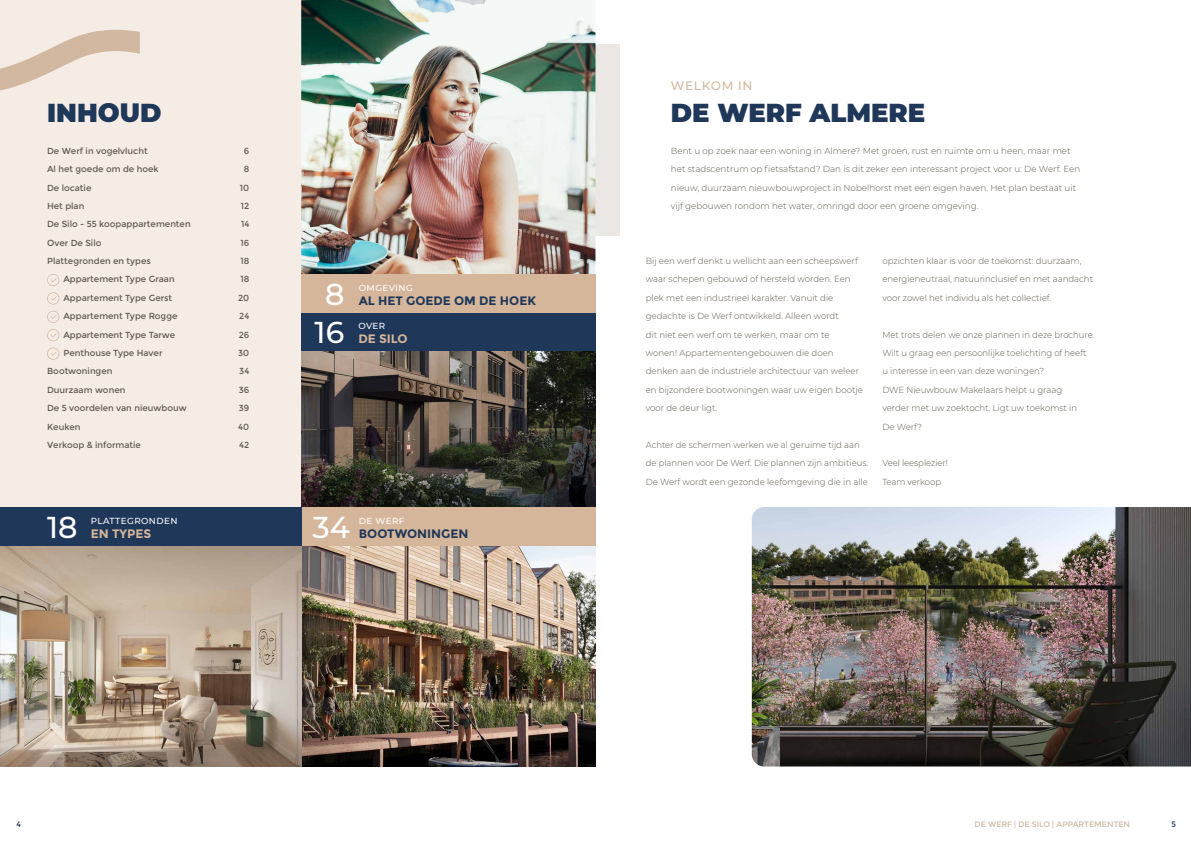
<style>
.page{position:relative;width:1191px;height:844px;background:#fff}
.page>*{position:absolute;margin:0;border:0;box-sizing:border-box;transform-origin:0 0}
.t1{font:500 30.01px "Montserrat";color:#fff}
.t2{font:900 25.9px "Montserrat";color:#1f3859}
.t3{font:700 12.25px "Montserrat";color:#1f3859}
.t4{font:700 12.25px "Montserrat";color:#d6b69b}
.t5{font:500 12.25px "Montserrat";letter-spacing:.05em;color:#d2b8a0}
.t6{font:300 8.75px/18.4px "Montserrat";color:#605a51}
.t7{font:8.75px "Montserrat";color:#605a51}
.t8{font:500 8.75px "Montserrat";letter-spacing:.05em;color:#fff}
.t9{font:7.88px "Montserrat";color:#d2b8a0}
.t10{font:7.88px "Montserrat";color:#1f3859}
</style>
<div class="page">
<div style="left:0;top:0;width:301px;height:526px;background:#f5ece6"></div>
<img style="left:301px;top:351px;width:294px;height:156px">
<img style="left:301px;top:545px;width:294px;height:221px">
<div style="left:301px;top:312px;width:294px;height:39px;background:#1f3859"></div>
<div style="left:301px;top:507px;width:294px;height:38px;background:#d6b69b"></div>
<div style="left:595px;top:45px;width:24px;height:191px;background:#ebe7e4"></div>
<img style="left:752px;top:507px;width:439px;height:259px">
<svg style="left:47px;top:274px;width:12px;height:12px"></svg>
<svg style="left:47px;top:292px;width:12px;height:12px"></svg>
<svg style="left:47px;top:310px;width:12px;height:13px"></svg>
<svg style="left:47px;top:329px;width:12px;height:12px"></svg>
<svg style="left:47px;top:347px;width:12px;height:12px"></svg>
<img style="left:301px;top:0;width:294px;height:274px">
<img style="left:0;top:545px;width:301px;height:221px">
<div style="left:301px;top:274px;width:294px;height:38px;background:#d6b69b"></div>
<div style="left:0;top:507px;width:301px;height:38px;background:#1f3859"></div>
<svg style="left:0;top:29px;width:140px;height:62px"></svg>
<h2 class="t2" style="left:47px;top:93px;width:116px">INHOUD</h2>
<p class="t7" style="left:47px;top:145px;width:102px">De Werf in vogelvlucht</p>
<p class="t7" style="left:244px;top:145px;width:7px">6</p>
<p class="t7" style="left:47px;top:164px;width:113px">Al het goede om de hoek</p>
<p class="t7" style="left:244px;top:164px;width:7px">8</p>
<p class="t7" style="left:47px;top:182px;width:46px">De locatie</p>
<p class="t7" style="left:240px;top:182px;width:11px">10</p>
<p class="t7" style="left:47px;top:201px;width:39px">Het plan</p>
<p class="t7" style="left:241px;top:201px;width:10px">12</p>
<p class="t7" style="left:47px;top:219px;width:145px">De Silo - 55 koopappartementen</p>
<p class="t7" style="left:241px;top:219px;width:10px">14</p>
<p class="t7" style="left:47px;top:237px;width:56px">Over De Silo</p>
<p class="t7" style="left:240px;top:237px;width:10px">16</p>
<p class="t7" style="left:47px;top:256px;width:105px">Plattegronden en types</p>
<p class="t7" style="left:240px;top:256px;width:10px">18</p>
<p class="t7" style="left:63px;top:274px;width:113px">Appartement Type Graan</p>
<p class="t7" style="left:240px;top:274px;width:10px">18</p>
<p class="t7" style="left:63px;top:292px;width:110px">Appartement Type Gerst</p>
<p class="t7" style="left:238px;top:292px;width:13px">20</p>
<p class="t7" style="left:63px;top:311px;width:116px">Appartement Type Rogge</p>
<p class="t7" style="left:239px;top:311px;width:12px">24</p>
<p class="t7" style="left:63px;top:329px;width:113px">Appartement Type Tarwe</p>
<p class="t7" style="left:239px;top:329px;width:12px">26</p>
<p class="t7" style="left:63px;top:348px;width:101px">Penthouse Type Haver</p>
<p class="t7" style="left:238px;top:348px;width:13px">30</p>
<p class="t7" style="left:47px;top:366px;width:67px">Bootwoningen</p>
<p class="t7" style="left:239px;top:366px;width:12px">34</p>
<p class="t7" style="left:47px;top:384px;width:80px">Duurzaam wonen</p>
<p class="t7" style="left:239px;top:384px;width:12px">36</p>
<p class="t7" style="left:47px;top:403px;width:141px">De 5 voordelen van nieuwbouw</p>
<p class="t7" style="left:239px;top:403px;width:12px">39</p>
<p class="t7" style="left:47px;top:421px;width:35px">Keuken</p>
<p class="t7" style="left:238px;top:421px;width:13px">40</p>
<p class="t7" style="left:47px;top:439px;width:95px">Verkoop &amp; informatie</p>
<p class="t7" style="left:239px;top:439px;width:12px">42</p>
<h1 class="t1" style="left:47px;top:506px;width:32px">18</h1>
<p class="t8" style="left:91px;top:514px;width:88px">PLATTEGRONDEN</p>
<h3 class="t4" style="left:91px;top:526px;width:62px">EN TYPES</h3>
<h1 class="t1" style="left:325px;top:273px;width:21px">8</h1>
<h1 class="t1" style="left:315px;top:311px;width:31px">16</h1>
<p class="t8" style="left:359px;top:281px;width:55px">OMGEVING</p>
<h3 class="t3" style="left:359px;top:293px;width:179px">AL HET GOEDE OM DE HOEK</h3>
<p class="t8" style="left:358px;top:320px;width:28px">OVER</p>
<h3 class="t4" style="left:358px;top:332px;width:51px">DE SILO</h3>
<h1 class="t1" style="left:313px;top:506px;width:39px">34</h1>
<p class="t8" style="left:359px;top:514px;width:47px">DE WERF</p>
<h3 class="t3" style="left:359px;top:526px;width:111px">BOOTWONINGEN</h3>
<h3 class="t5" style="left:671px;top:77px;width:83px">WELKOM IN</h3>
<h2 class="t2" style="left:671px;top:93px;width:256px">DE WERF ALMERE</h2>
<p class="t6" style="left:671px;top:141px;width:411px">Bent u op zoek naar een woning in Almere? Met groen, rust en ruimte om u heen, maar met het stadscentrum op fietsafstand? Dan is dit zeker een interessant project voor u: De Werf. Een nieuw, duurzaam nieuwbouwproject in Nobelhorst met een eigen haven. Het plan bestaat uit vijf gebouwen rondom het water, omringd door een groene omgeving.</p>
<p class="t6" style="left:646px;top:251px;width:218px">Bij een werf denkt u wellicht aan een scheepswerf waar schepen gebouwd of hersteld worden. Een plek met een industrieel karakter. Vanuit die gedachte is De Werf ontwikkeld. Alleen wordt<br>dit niet een werf om te werken, maar om te wonen! Appartementengebouwen die doen denken aan de industriele architectuur van weleer en bijzondere bootwoningen waar uw eigen bootje voor de deur ligt.</p>
<p class="t6" style="left:646px;top:435px;width:224px">Achter de schermen werken we al geruime tijd aan de plannen voor De Werf. Die plannen zijn ambitieus.<br>De Werf wordt een gezonde leefomgeving die in alle</p>
<p class="t6" style="left:882px;top:251px;width:212px">opzichten klaar is voor de toekomst: duurzaam, energieneutraal, natuurinclusief en met aandacht voor zowel het individu als het collectief.</p>
<p class="t6" style="left:882px;top:325px;width:214px">Met trots delen we onze plannen in deze brochure.<br>Wilt u graag een persoonlijke toelichting of heeft<br>u interesse in een van deze woningen?<br>DWE Nieuwbouw Makelaars helpt u graag<br>verder met uw zoektocht. Ligt uw toekomst in<br>De Werf?</p>
<p class="t6" style="left:882px;top:453px;width:67px">Veel leesplezier!<br>Team verkoop</p>
<p class="t10" style="left:16px;top:819px;width:6px">4</p>
<p class="t9" style="left:974px;top:819px;width:157px">DE WERF | DE SILO | APPARTEMENTEN</p>
<p class="t10" style="left:1171px;top:819px;width:6px">5</p>
</div>
